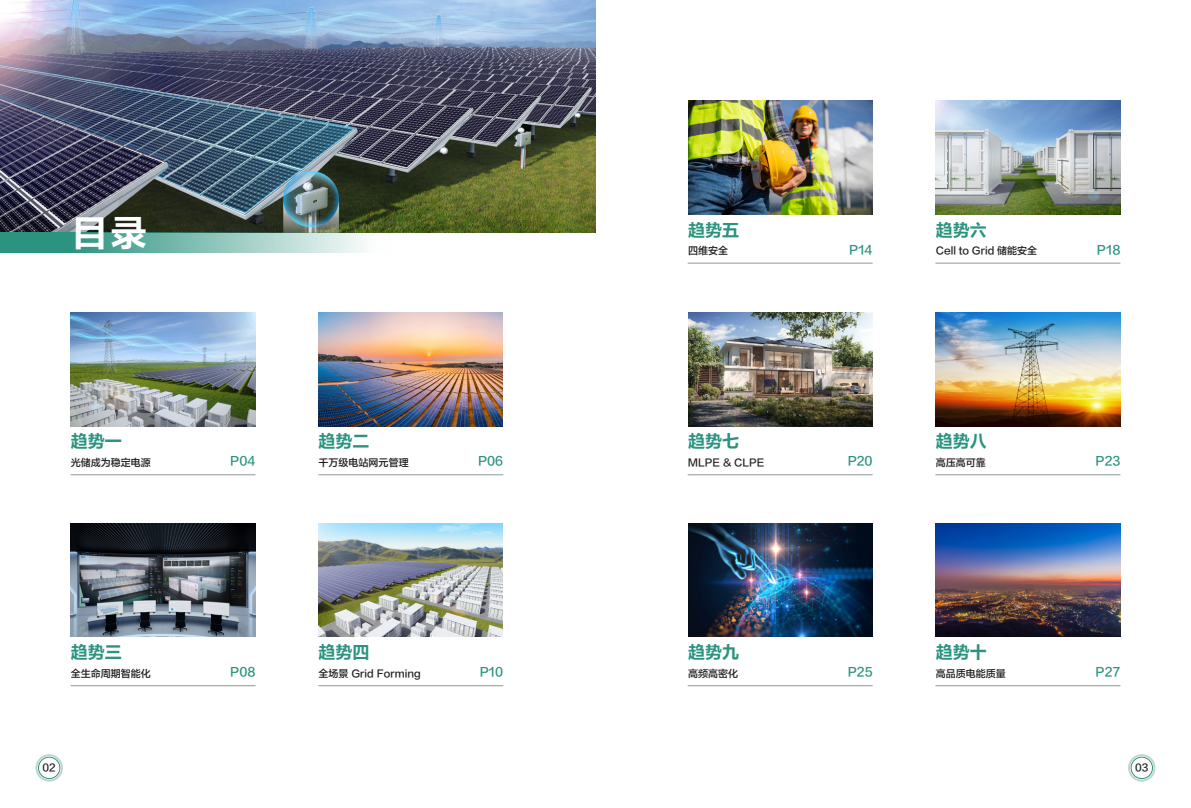
<style>
.page{position:relative;width:1191px;height:808px;background:#fff}
.page>*{position:absolute;margin:0;border:0;box-sizing:border-box;transform-origin:0 0}
.t1{font:36px "FZLTCHJW GB1 0";color:#fff}
.t2{font:17px "FZLTCHJW GB1 0";color:#2b937f}
.t3{font:12px "FZLTZHJW GB1 0";color:#2b937f}
.t4{font:10px "FZLTZHJW GB1 0";color:#231f20}
</style>
<div class="page">
<img style="left:0;top:0;width:595px;height:232px">
<img style="left:71px;top:313px;width:184px;height:113px">
<img style="left:688px;top:313px;width:184px;height:113px">
<img style="left:688px;top:101px;width:184px;height:113px">
<img style="left:71px;top:523px;width:184px;height:114px">
<img style="left:688px;top:523px;width:184px;height:114px">
<img style="left:319px;top:313px;width:184px;height:113px">
<img style="left:935px;top:313px;width:185px;height:113px">
<img style="left:935px;top:101px;width:185px;height:113px">
<img style="left:319px;top:523px;width:184px;height:114px">
<img style="left:935px;top:523px;width:185px;height:114px">
<hr style="left:71px;top:474px;width:184px;height:1px;background:#939598">
<hr style="left:688px;top:474px;width:184px;height:1px;background:#939598">
<hr style="left:688px;top:263px;width:184px;height:1px;background:#939598">
<hr style="left:71px;top:685px;width:184px;height:1px;background:#939598">
<hr style="left:688px;top:685px;width:184px;height:1px;background:#939598">
<hr style="left:319px;top:474px;width:184px;height:1px;background:#939598">
<hr style="left:935px;top:474px;width:185px;height:1px;background:#939598">
<hr style="left:935px;top:263px;width:185px;height:1px;background:#939598">
<hr style="left:319px;top:685px;width:184px;height:1px;background:#939598">
<hr style="left:935px;top:685px;width:185px;height:1px;background:#939598">
<svg style="left:0;top:232px;width:391px;height:21px;background:#81bdb1"></svg>
<svg style="left:35px;top:754px;width:28px;height:28px"></svg>
<svg style="left:1128px;top:754px;width:27px;height:28px"></svg>
<h1 class="t1" style="left:72px;top:212px;width:76px">目录</h1>
<h2 class="t2" style="left:688px;top:220px;width:52px">趋势五</h2>
<p class="t4" style="left:688px;top:245px;width:41px">四维安全</p>
<p class="t3" style="left:849px;top:243px;width:25px">P14</p>
<h2 class="t2" style="left:935px;top:220px;width:52px">趋势六</h2>
<p class="t4" style="left:935px;top:245px;width:103px">Cell to Grid 储能安全</p>
<p class="t3" style="left:1096px;top:243px;width:25px">P18</p>
<h2 class="t2" style="left:71px;top:432px;width:52px">趋势一</h2>
<p class="t4" style="left:71px;top:457px;width:81px">光储成为稳定电源</p>
<h2 class="t2" style="left:319px;top:432px;width:52px">趋势二</h2>
<p class="t4" style="left:319px;top:457px;width:91px">千万级电站网元管理</p>
<h2 class="t2" style="left:688px;top:432px;width:52px">趋势七</h2>
<p class="t4" style="left:688px;top:457px;width:78px">MLPE &amp; CLPE</p>
<h2 class="t2" style="left:935px;top:432px;width:52px">趋势八</h2>
<p class="t4" style="left:935px;top:457px;width:51px">高压高可靠</p>
<p class="t3" style="left:478px;top:454px;width:27px">P06</p>
<p class="t3" style="left:1095px;top:454px;width:26px">P23</p>
<p class="t3" style="left:230px;top:454px;width:27px">P04</p>
<p class="t3" style="left:847px;top:454px;width:27px">P20</p>
<h2 class="t2" style="left:71px;top:643px;width:52px">趋势三</h2>
<p class="t4" style="left:71px;top:668px;width:81px">全生命周期智能化</p>
<h2 class="t2" style="left:319px;top:643px;width:52px">趋势四</h2>
<p class="t4" style="left:319px;top:668px;width:104px">全场景 Grid Forming</p>
<h2 class="t2" style="left:688px;top:643px;width:52px">趋势九</h2>
<p class="t4" style="left:688px;top:668px;width:51px">高频高密化</p>
<h2 class="t2" style="left:935px;top:643px;width:52px">趋势十</h2>
<p class="t4" style="left:935px;top:668px;width:71px">高品质电能质量</p>
<p class="t3" style="left:480px;top:665px;width:25px">P10</p>
<p class="t3" style="left:1095px;top:665px;width:26px">P27</p>
<p class="t3" style="left:230px;top:665px;width:27px">P08</p>
<p class="t3" style="left:847px;top:665px;width:26px">P25</p>
<p class="t4" style="left:43px;top:762px;width:15px">02</p>
<p class="t4" style="left:1135px;top:762px;width:15px">03</p>
</div>
